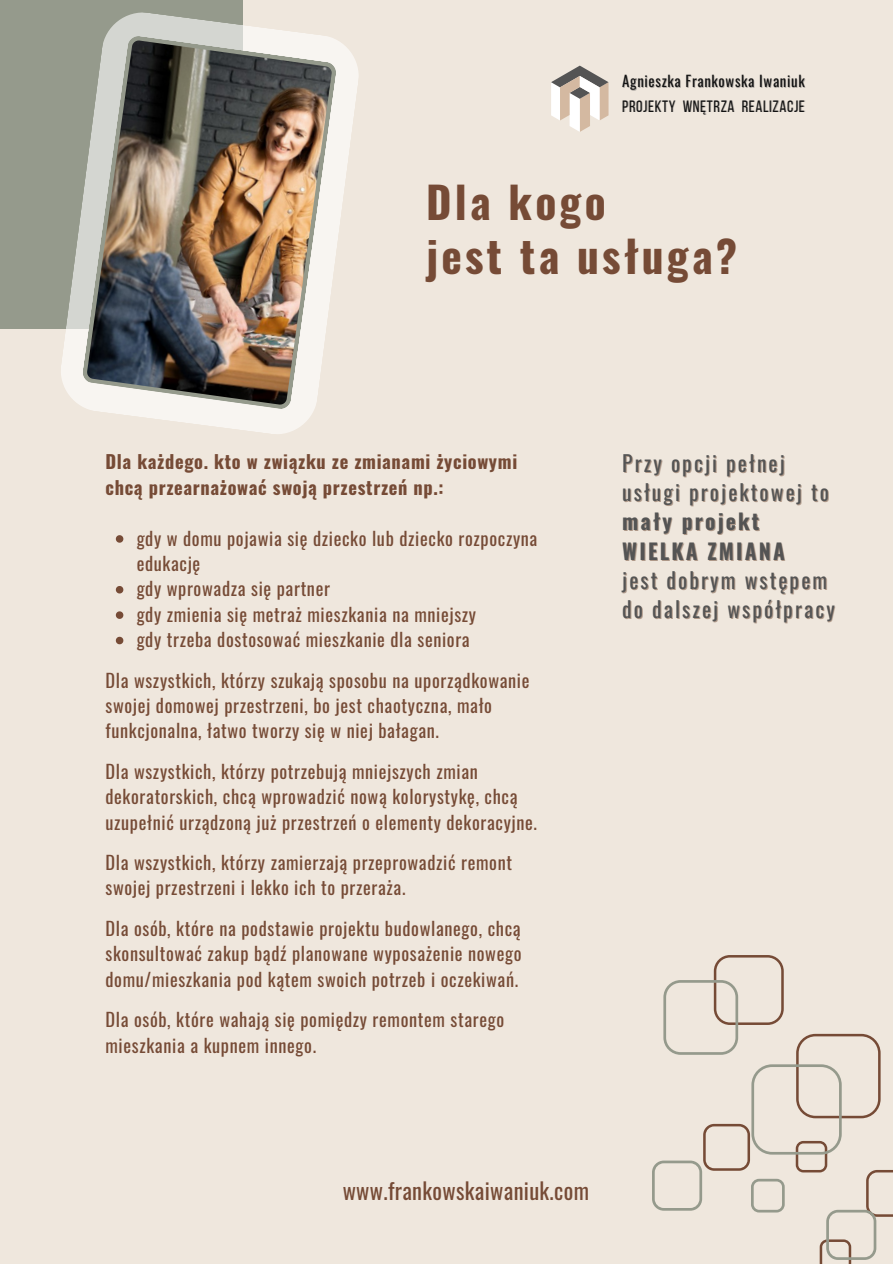
<style>
.page{position:relative;width:893px;height:1264px;background:#fff}
.page>*{position:absolute;margin:0;border:0;box-sizing:border-box;transform-origin:0 0}
.t1{font:700 43.5px "Oswald";letter-spacing:.075em;color:#764b36}
.t2{font:22.5px "Oswald";letter-spacing:.015em;color:#764b36}
.t3{font:21.45px/29.2px "Oswald";letter-spacing:.1em;color:#545454}
.t4{font:700 21.45px "Oswald";letter-spacing:.1em;color:#545454}
.t5{font:18.3px/25.3px "Oswald";letter-spacing:.035em;color:#764b36}
.t6{font:700 18.3px/25.3px "Oswald";letter-spacing:.035em;color:#764b36}
.t7{font:16.35px "Bebas Neue";letter-spacing:.045em;color:#121212}
.t8{font:14.85px "Oswald";letter-spacing:.045em;color:#121212}
</style>
<div class="page">
<div style="left:0;top:0;width:892px;height:1263px;background:#efe7dd"></div>
<div style="left:0;top:0;width:242px;height:328px;background:#959a8c"></div>
<svg style="left:652px;top:955px;width:240px;height:308px"></svg>
<svg style="left:551px;top:66px;width:57px;height:66px"></svg>
<svg style="left:58px;top:10px;width:301px;height:424px"></svg>
<img style="left:82px;top:35px;width:255px;height:375px">
<svg style="left:116px;top:535px;width:7px;height:7px"></svg>
<svg style="left:116px;top:586px;width:7px;height:7px"></svg>
<svg style="left:116px;top:611px;width:7px;height:8px"></svg>
<svg style="left:116px;top:636px;width:7px;height:8px"></svg>
<p class="t8" style="left:622px;top:69px;width:184px">Agnieszka Frankowska Iwaniuk</p>
<p class="t7" style="left:622px;top:99px;width:184px">PROJEKTY WNĘTRZA REALIZACJE</p>
<p class="t1" style="left:426px;top:168px;width:181px">Dla kogo</p>
<p class="t1" style="left:426px;top:222px;width:312px">jest ta usługa?</p>
<p class="t6" style="left:105px;top:448px;width:413px">Dla każdego. kto w związku ze zmianami życiowymi chcą przearnażować swoją przestrzeń np.:</p>
<p class="t5" style="left:137px;top:524px;width:402px">gdy w domu pojawia się dziecko lub dziecko rozpoczyna edukację</p>
<p class="t5" style="left:137px;top:575px;width:195px">gdy wprowadza się partner</p>
<p class="t5" style="left:137px;top:600px;width:341px">gdy zmienia się metraż mieszkania na mniejszy</p>
<p class="t5" style="left:137px;top:626px;width:334px">gdy trzeba dostosować mieszkanie dla seniora</p>
<p class="t5" style="left:105px;top:666px;width:425px">Dla wszystkich, którzy szukają sposobu na uporządkowanie swojej domowej przestrzeni, bo jest chaotyczna, mało funkcjonalna, łatwo tworzy się w niej bałagan.</p>
<p class="t5" style="left:105px;top:758px;width:433px">Dla wszystkich, którzy potrzebują mniejszych zmian dekoratorskich, chcą wprowadzić nową kolorystykę, chcą uzupełnić urządzoną już przestrzeń o elementy dekoracyjne.</p>
<p class="t5" style="left:105px;top:849px;width:408px">Dla wszystkich, którzy zamierzają przeprowadzić remont swojej przestrzeni i lekko ich to przeraża.</p>
<p class="t5" style="left:105px;top:915px;width:417px;text-align:justify">Dla osób, które na podstawie projektu budowlanego, chcą skonsultować zakup bądź planowane wyposażenie nowego domu/mieszkania pod kątem swoich potrzeb i oczekiwań.</p>
<p class="t5" style="left:105px;top:1006px;width:400px">Dla osób, które wahają się pomiędzy remontem starego mieszkania a kupnem innego.</p>
<p class="t3" style="left:622px;top:447px;width:208px">Przy opcji pełnej usługi projektowej to</p>
<p class="t4" style="left:622px;top:505px;width:139px">mały projekt</p>
<p class="t4" style="left:622px;top:534px;width:164px">WIELKA ZMIANA</p>
<p class="t3" style="left:622px;top:564px;width:206px">jest dobrym wstępem</p>
<p class="t3" style="left:622px;top:594px;width:214px">do dalszej współpracy</p>
<p class="t2" style="left:343px;top:1173px;width:248px">www.frankowskaiwaniuk.com</p>
</div>
